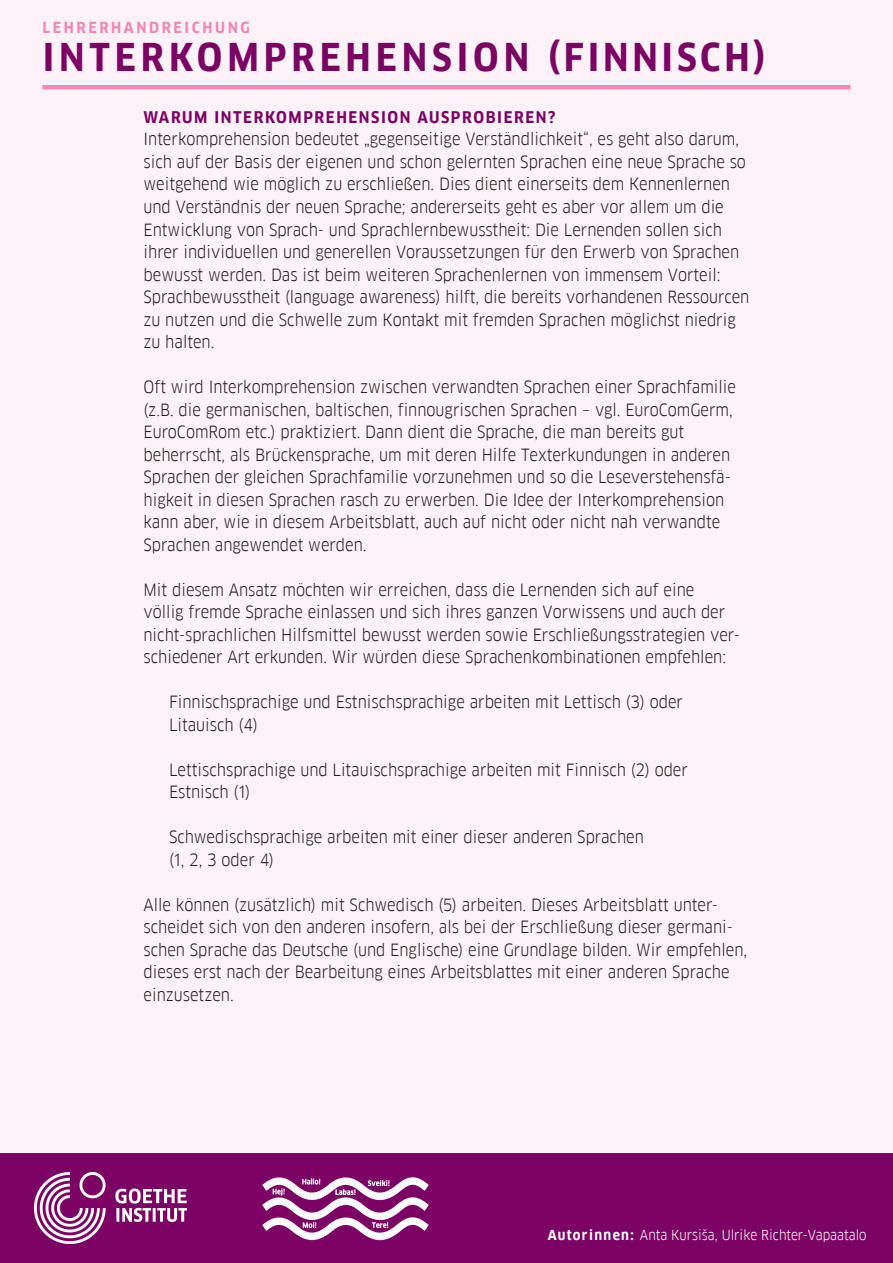
<style>
.page{position:relative;width:893px;height:1263px;background:#fff}
.page>*{position:absolute;margin:0;border:0;box-sizing:border-box;transform-origin:0 0}
.t1{font:700 37.5px "Goethe FF Clan";letter-spacing:.13em;color:#7b0364}
.t2{font:16.5px/22.5px "Goethe FF Clan";color:#231f20}
.t3{font:700 15.75px "Goethe FF Clan";letter-spacing:.1em;color:#7b0364}
.t4{font:700 15px "Goethe FF Clan";letter-spacing:.17em;color:#f287b6}
.t5{font:13.5px "Goethe FF Clan";color:#fff}
.s1{font-weight:700}
</style>
<div class="page">
<div style="left:0;top:0;width:893px;height:1171px;background:#fdf2f7"></div>
<hr style="left:43px;top:85px;width:807px;height:4px;background:#f287b6">
<div style="left:0;top:1154px;width:893px;height:109px;background:#7b0364"></div>
<img style="left:34px;top:1172px;width:153px;height:71px">
<img style="left:262px;top:1177px;width:167px;height:64px">
<p class="t4" style="left:43px;top:19px;width:209px">LEHRERHANDREICHUNG</p>
<h1 class="t1" style="left:43px;top:36px;width:725px">INTERKOMPREHENSION (FINNISCH)</h1>
<p class="t3" style="left:144px;top:108px;width:413px">WARUM INTERKOMPREHENSION AUSPROBIEREN?</p>
<p class="t2" style="left:144px;top:128px;width:607px">Interkomprehension bedeutet „gegenseitige Verständlichkeit“, es geht also darum, sich auf der Basis der eigenen und schon gelernten Sprachen eine neue Sprache so weitgehend wie möglich zu erschließen. Dies dient einerseits dem Kennenlernen und Verständnis der neuen Sprache; andererseits geht es aber vor allem um die Entwicklung von Sprach- und Sprachlernbewusstheit: Die Lernenden sollen sich ihrer individuellen und generellen Voraussetzungen für den Erwerb von Sprachen bewusst werden. Das ist beim weiteren Sprachenlernen von immensem Vorteil:<br>Sprachbewusstheit (language awareness) hilft, die bereits vorhandenen Ressourcen zu nutzen und die Schwelle zum Kontakt mit fremden Sprachen möglichst niedrig zu halten.</p>
<p class="t2" style="left:144px;top:376px;width:594px">Oft wird Interkomprehension zwischen verwandten Sprachen einer Sprachfamilie (z.B. die germanischen, baltischen, finnougrischen Sprachen – vgl. EuroComGerm, EuroComRom etc.) praktiziert. Dann dient die Sprache, die man bereits gut beherrscht, als Brückensprache, um mit deren Hilfe Texterkundungen in anderen Sprachen der gleichen Sprachfamilie vorzunehmen und so die Leseverstehensfä&shy;higkeit in diesen Sprachen rasch zu erwerben. Die Idee der Interkomprehension kann aber, wie in diesem Arbeitsblatt, auch auf nicht oder nicht nah verwandte Sprachen angewendet werden.</p>
<p class="t2" style="left:144px;top:578px;width:598px">Mit diesem Ansatz möchten wir erreichen, dass die Lernenden sich auf eine<br>völlig fremde Sprache einlassen und sich ihres ganzen Vorwissens und auch der nicht-sprachlichen Hilfsmittel bewusst werden sowie Erschließungsstrategien ver&shy;schiedener Art erkunden. Wir würden diese Sprachenkombinationen empfehlen:</p>
<p class="t2" style="left:169px;top:691px;width:515px">Finnischsprachige und Estnischsprachige arbeiten mit Lettisch (3) oder<br>Litauisch (4)</p>
<p class="t2" style="left:169px;top:758px;width:520px">Lettischsprachige und Litauischsprachige arbeiten mit Finnisch (2) oder<br>Estnisch (1)</p>
<p class="t2" style="left:169px;top:826px;width:476px">Schwedischsprachige arbeiten mit einer dieser anderen Sprachen (1, 2, 3 oder 4)</p>
<p class="t2" style="left:144px;top:893px;width:605px">Alle können (zusätzlich) mit Schwedisch (5) arbeiten. Dieses Arbeitsblatt unter&shy;scheidet sich von den anderen insofern, als bei der Erschließung dieser germani&shy;schen Sprache das Deutsche (und Englische) eine Grundlage bilden. Wir empfehlen, dieses erst nach der Bearbeitung eines Arbeitsblattes mit einer anderen Sprache einzusetzen.</p>
<p class="t5" style="left:548px;top:1226px;width:320px"><span class="s1">Autorinnen:</span> Anta Kursiša, Ulrike Richter-Vapaatalo</p>
</div>
